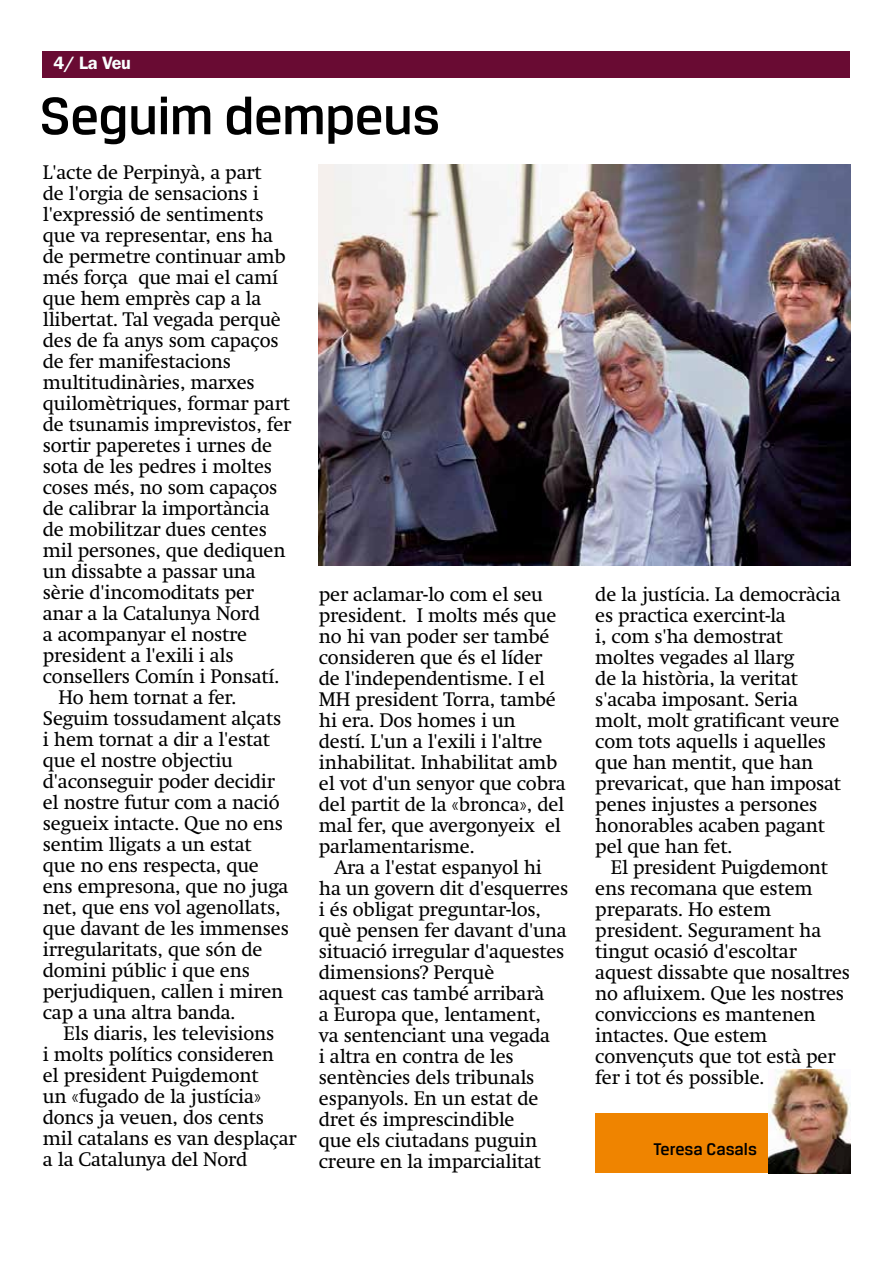
<style>
.page{position:relative;width:893px;height:1263px;background:#fff}
.page>*{position:absolute;margin:0;border:0;box-sizing:border-box;transform-origin:0 0}
.t1{font:500 56.1px "Breuer Text";letter-spacing:-.01em;color:#000}
.t2{font:19.5px/21px "Swift";letter-spacing:-.01em;color:#000}
.t3{font:500 18px "Breuer Text";color:#000}
.t4{font:600 18px "ITC Franklin Gothic Std";color:#faffff}
</style>
<div class="page">
<div style="left:595px;top:1113px;width:255px;height:60px;background:#ef8400"></div>
<img style="left:768px;top:1070px;width:82px;height:103px">
<div style="left:43px;top:51px;width:807px;height:27px;background:#690b33"></div>
<img style="left:319px;top:164px;width:531px;height:402px">
<p class="t4" style="left:53px;top:53px;width:79px">4/ La Veu</p>
<h1 class="t1" style="left:40px;top:86px;width:402px">Seguim dempeus</h1>
<p class="t2" style="left:43px;top:162px;width:220px">L'acte de Perpinyà, a part</p>
<p class="t2" style="left:43px;top:183px;width:218px">de l'orgia de sensacions i</p>
<p class="t2" style="left:43px;top:204px;width:222px">l'expressió de sentiments</p>
<p class="t2" style="left:43px;top:225px;width:232px">que va representar, ens ha</p>
<p class="t2" style="left:43px;top:246px;width:244px">de permetre continuar amb</p>
<p class="t2" style="left:43px;top:267px;width:237px">més força que mai el camí</p>
<p class="t2" style="left:43px;top:288px;width:220px">que hem emprès cap a la</p>
<p class="t2" style="left:43px;top:309px;width:239px">llibertat. Tal vegada perquè</p>
<p class="t2" style="left:43px;top:330px;width:237px">des de fa anys som capaços</p>
<p class="t2" style="left:43px;top:351px;width:190px">de fer manifestacions</p>
<p class="t2" style="left:43px;top:372px;width:213px">multitudinàries, marxes</p>
<p class="t2" style="left:43px;top:393px;width:249px">quilomètriques, formar part</p>
<p class="t2" style="left:43px;top:414px;width:250px">de tsunamis imprevistos, fer</p>
<p class="t2" style="left:43px;top:435px;width:231px">sortir paperetes i urnes de</p>
<p class="t2" style="left:43px;top:456px;width:231px">sota de les pedres i moltes</p>
<p class="t2" style="left:43px;top:477px;width:236px">coses més, no som capaços</p>
<p class="t2" style="left:43px;top:498px;width:228px">de calibrar la importància</p>
<p class="t2" style="left:43px;top:519px;width:226px">de mobilitzar dues centes</p>
<p class="t2" style="left:43px;top:540px;width:244px">mil persones, que dediquen</p>
<p class="t2" style="left:43px;top:561px;width:214px">un dissabte a passar una</p>
<p class="t2" style="left:43px;top:582px;width:213px">sèrie d'incomoditats per</p>
<p class="t2" style="left:43px;top:603px;width:219px">anar a la Catalunya Nord</p>
<p class="t2" style="left:43px;top:624px;width:206px">a acompanyar el nostre</p>
<p class="t2" style="left:43px;top:645px;width:192px">president a l'exili i als</p>
<p class="t2" style="left:43px;top:666px;width:238px">consellers Comín i Ponsatí.</p>
<p class="t2" style="left:58px;top:687px;width:180px">Ho hem tornat a fer.</p>
<p class="t2" style="left:43px;top:708px;width:240px">Seguim tossudament alçats</p>
<p class="t2" style="left:43px;top:729px;width:229px">i hem tornat a dir a l'estat</p>
<p class="t2" style="left:43px;top:750px;width:192px">que el nostre objectiu</p>
<p class="t2" style="left:43px;top:771px;width:234px">d'aconseguir poder decidir</p>
<p class="t2" style="left:43px;top:792px;width:238px">el nostre futur com a nació</p>
<p class="t2" style="left:43px;top:813px;width:242px">segueix intacte. Que no ens</p>
<p class="t2" style="left:43px;top:834px;width:210px">sentim lligats a un estat</p>
<p class="t2" style="left:43px;top:855px;width:217px">que no ens respecta, que</p>
<p class="t2" style="left:43px;top:876px;width:247px">ens empresona, que no juga</p>
<p class="t2" style="left:43px;top:897px;width:239px">net, que ens vol agenollats,</p>
<p class="t2" style="left:43px;top:918px;width:248px">que davant de les immenses</p>
<p class="t2" style="left:43px;top:939px;width:221px">irregularitats, que són de</p>
<p class="t2" style="left:43px;top:960px;width:209px">domini públic i que ens</p>
<p class="t2" style="left:43px;top:981px;width:242px">perjudiquen, callen i miren</p>
<p class="t2" style="left:43px;top:1002px;width:194px">cap a una altra banda.</p>
<p class="t2" style="left:64px;top:1023px;width:212px">Els diaris, les televisions</p>
<p class="t2" style="left:43px;top:1044px;width:233px">i molts polítics consideren</p>
<p class="t2" style="left:43px;top:1065px;width:217px">el president Puigdemont</p>
<p class="t2" style="left:43px;top:1086px;width:220px">un «fugado de la justícia»</p>
<p class="t2" style="left:43px;top:1107px;width:223px">doncs ja veuen, dos cents</p>
<p class="t2" style="left:43px;top:1128px;width:255px">mil catalans es van desplaçar</p>
<p class="t2" style="left:43px;top:1149px;width:206px">a la Catalunya del Nord</p>
<p class="t2" style="left:319px;top:584px;width:248px">per aclamar-lo com el seu president. I molts més que no hi van poder ser també consideren que és el líder de l'independentisme. I el<br>MH president Torra, també hi era. Dos homes i un destí. L'un a l'exili i l'altre inhabilitat. Inhabilitat amb el vot d'un senyor que cobra del partit de la «bronca», del mal fer, que avergonyeix el parlamentarisme.</p>
<p class="t2" style="left:319px;top:857px;width:251px;text-indent:16px">Ara a l'estat espanyol hi ha un govern dit d'esquerres i és obligat preguntar-los, què pensen fer davant d'una situació irregular d'aquestes dimensions? Perquè<br>aquest cas també arribarà<br>a Europa que, lentament,<br>va sentenciant una vegada<br>i altra en contra de les sentències dels tribunals espanyols. En un estat de dret és imprescindible<br>que els ciutadans puguin creure en la imparcialitat</p>
<p class="t2" style="left:595px;top:584px;width:247px">de la justícia. La democràcia es practica exercint-la<br>i, com s'ha demostrat moltes vegades al llarg<br>de la història, la veritat s'acaba imposant. Seria molt, molt gratificant veure com tots aquells i aquelles que han mentit, que han prevaricat, que han imposat penes injustes a persones honorables acaben pagant pel que han fet.</p>
<p class="t2" style="left:595px;top:857px;width:256px;text-indent:16px">El president Puigdemont ens recomana que estem preparats. Ho estem president. Segurament ha tingut ocasió d'escoltar aquest dissabte que nosaltres no afluixem. Que les nostres conviccions es mantenen intactes. Que estem convençuts que tot està per fer i tot és possible.</p>
<p class="t3" style="left:653px;top:1140px;width:105px">Teresa Casals</p>
</div>
